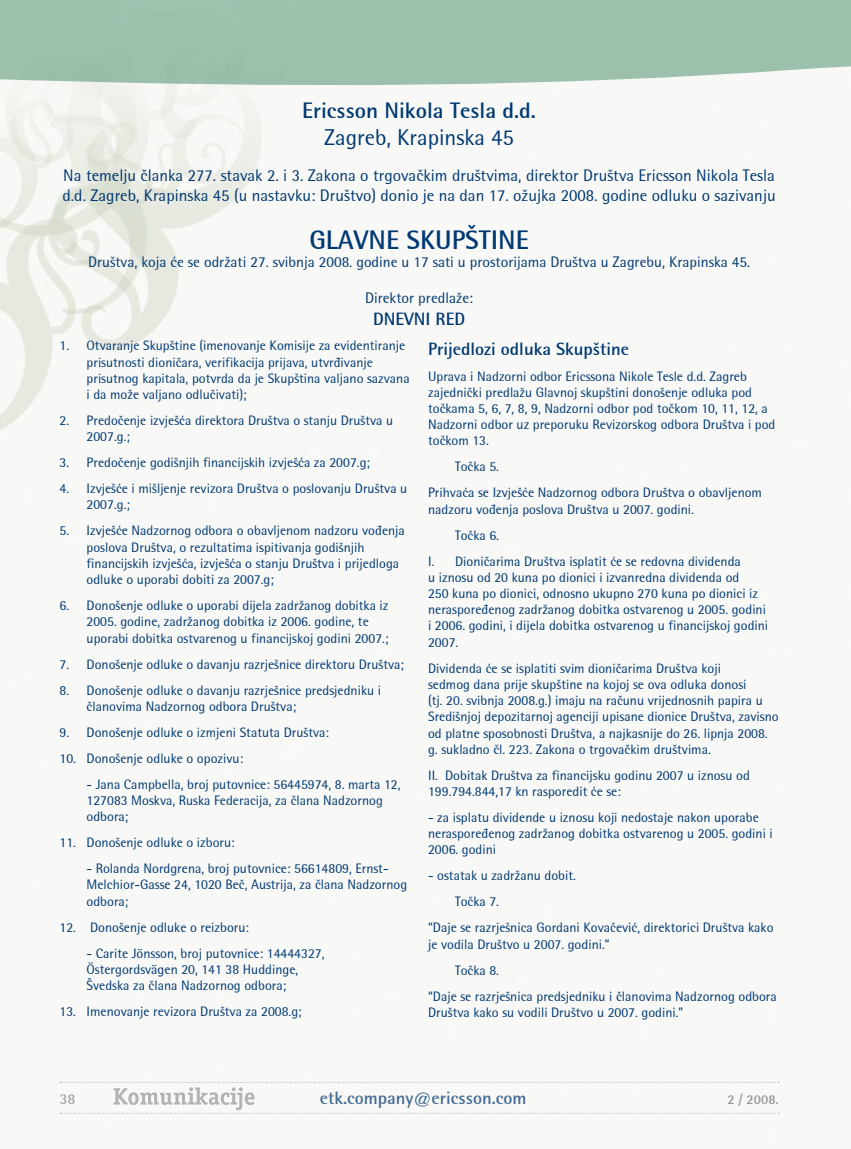
<style>
.page{position:relative;width:851px;height:1149px;background:#fff}
.page>*{position:absolute;margin:0;border:0;box-sizing:border-box;transform-origin:0 0}
.t1{font:700 27px "Rotis Semi Sans CE";color:#003871}
.t2{font:700 22.5px "Rotis Semi Sans CE";color:#003871}
.t3{font:500 22.5px "Rotis Semi Sans CE";color:#003871}
.t4{font:700 18px "Rotis Semi Sans CE";color:#003871}
.t5{font:500 16.5px/19.8px "Rotis Semi Sans CE";color:#003871}
.t6{font:500 15px "Rotis Semi Sans CE";color:#003871}
.t7{font:700 15px "Rotis Semi Sans CE";color:#878889}
.t8{font:500 13.5px/16.2px "Rotis Semi Sans CE";color:#003871}
.t9{font:700 13.5px "Rotis Semi Sans CE";color:#707173}
</style>
<div class="page">
<img style="left:0;top:87px;width:780px;height:1027px">
<svg style="left:0;top:0;width:850px;height:87px;background:#a2c4b1"></svg>
<h2 class="t2" style="left:302px;top:98px;width:235px">Ericsson Nikola Tesla d.d.</h2>
<h2 class="t3" style="left:324px;top:125px;width:191px">Zagreb, Krapinska 45</h2>
<p class="t5" style="left:62px;top:166px;width:714px">Na temelju članka 277. stavak 2. i 3. Zakona o trgovačkim društvima, direktor Društva Ericsson Nikola Tesla d.d. Zagreb, Krapinska 45 (u nastavku: Društvo) donio je na dan 17. ožujka 2008. godine odluku o sazivanju</p>
<h1 class="t1" style="left:309px;top:225px;width:221px">GLAVNE SKUPŠTINE</h1>
<p class="t6" style="left:88px;top:253px;width:663px">Društva, koja će se održati 27. svibnja 2008. godine u 17 sati u prostorijama Društva u Zagrebu, Krapinska 45.</p>
<p class="t6" style="left:365px;top:289px;width:110px">Direktor predlaže:</p>
<h3 class="t4" style="left:373px;top:308px;width:93px">DNEVNI RED</h3>
<p class="t8" style="left:87px;top:338px;width:324px;text-indent:-27px">1. Otvaranje Skupštine (imenovanje Komisije za evidentiranje prisutnosti dioničara, verifikacija prijava, utvrđivanje prisutnog kapitala, potvrda da je Skupština valjano sazvana i da može valjano odlučivati);</p>
<p class="t8" style="left:87px;top:412px;width:308px;text-indent:-27px">2. Predočenje izvješća direktora Društva o stanju Društva u<br>2007.g.;</p>
<p class="t8" style="left:60px;top:454px;width:312px">3. Predočenje godišnjih financijskih izvješća za 2007.g;</p>
<p class="t8" style="left:87px;top:480px;width:322px;text-indent:-27px">4. Izvješće i mišljenje revizora Društva o poslovanju Društva u<br>2007.g.;</p>
<p class="t8" style="left:87px;top:523px;width:320px;text-indent:-27px">5. Izvješće Nadzornog odbora o obavljenom nadzoru vođenja poslova Društva, o rezultatima ispitivanja godišnjih financijskih izvješća, izvješća o stanju Društva i prijedloga odluke o uporabi dobiti za 2007.g;</p>
<p class="t8" style="left:87px;top:597px;width:303px;text-indent:-27px">6. Donošenje odluke o uporabi dijela zadržanog dobitka iz<br>2005. godine, zadržanog dobitka iz 2006. godine, te uporabi dobitka ostvarenog u financijskoj godini 2007.;</p>
<p class="t8" style="left:60px;top:655px;width:346px">7. Donošenje odluke o davanju razrješnice direktoru Društva;</p>
<p class="t8" style="left:87px;top:681px;width:296px;text-indent:-27px">8. Donošenje odluke o davanju razrješnice predsjedniku i članovima Nadzornog odbora Društva;</p>
<p class="t8" style="left:60px;top:724px;width:271px">9. Donošenje odluke o izmjeni Statuta Društva:</p>
<p class="t8" style="left:60px;top:750px;width:185px">10. Donošenje odluke o opozivu:</p>
<p class="t8" style="left:87px;top:776px;width:315px">- Jana Campbella, broj putovnice: 56445974, 8. marta 12,<br>127083 Moskva, Ruska Federacija, za člana Nadzornog odbora;</p>
<p class="t8" style="left:60px;top:834px;width:177px">11. Donošenje odluke o izboru:</p>
<p class="t8" style="left:87px;top:860px;width:322px">- Rolanda Nordgrena, broj putovnice: 56614809, Ernst-<br>Melchior-Gasse 24, 1020 Beč, Austrija, za člana Nadzornog odbora;</p>
<p class="t8" style="left:60px;top:918px;width:191px">12. Donošenje odluke o reizboru:</p>
<p class="t8" style="left:87px;top:944px;width:239px">- Carite Jönsson, broj putovnice: 14444327,<br>Östergordsvägen 20, 141 38 Huddinge,<br>Švedska za člana Nadzornog odbora;</p>
<p class="t8" style="left:60px;top:1003px;width:244px">13. Imenovanje revizora Društva za 2008.g;</p>
<h3 class="t4" style="left:428px;top:338px;width:202px">Prijedlozi odluka Skupštine</h3>
<p class="t8" style="left:428px;top:368px;width:349px">Uprava i Nadzorni odbor Ericssona Nikole Tesle d.d. Zagreb zajednički predlažu Glavnoj skupštini donošenje odluka pod točkama 5, 6, 7, 8, 9, Nadzorni odbor pod točkom 10, 11, 12, a Nadzorni odbor uz preporuku Revizorskog odbora Društva i pod točkom 13.</p>
<p class="t8" style="left:428px;top:454px;width:335px;line-height:26px;text-indent:27px">Točka 5.<br>Prihvaća se Izvješće Nadzornog odbora Društva o obavljenom</p>
<p class="t8" style="left:428px;top:501px;width:267px">nadzoru vođenja poslova Društva u 2007. godini.</p>
<p class="t8" style="left:455px;top:527px;width:45px">Točka 6.</p>
<p class="t8" style="left:428px;top:553px;width:314px">I. Dioničarima Društva isplatit će se redovna dividenda</p>
<p class="t8" style="left:428px;top:569px;width:341px">u iznosu od 20 kuna po dionici i izvanredna dividenda od<br>250 kuna po dionici, odnosno ukupno 270 kuna po dionici iz neraspoređenog zadržanog dobitka ostvarenog u 2005. godini i 2006. godini, i dijela dobitka ostvarenog u financijskoj godini 2007.</p>
<p class="t8" style="left:428px;top:660px;width:352px">Dividenda će se isplatiti svim dioničarima Društva koji<br>sedmog dana prije skupštine na kojoj se ova odluka donosi<br>(tj. 20. svibnja 2008.g.) imaju na računu vrijednosnih papira u Središnjoj depozitarnoj agenciji upisane dionice Društva, zavisno od platne sposobnosti Društva, a najkasnije do 26. lipnja 2008. g. sukladno čl. 223. Zakona o trgovačkim društvima.</p>
<p class="t8" style="left:428px;top:767px;width:323px">II. Dobitak Društva za financijsku godinu 2007 u iznosu od<br>199.794.844,17 kn rasporedit će se:</p>
<p class="t8" style="left:428px;top:809px;width:346px">- za isplatu dividende u iznosu koji nedostaje nakon uporabe neraspoređenog zadržanog dobitka ostvarenog u 2005. godini i<br>2006. godini</p>
<p class="t8" style="left:428px;top:867px;width:149px">- ostatak u zadržanu dobit.</p>
<p class="t8" style="left:455px;top:893px;width:45px">Točka 7.</p>
<p class="t8" style="left:428px;top:919px;width:347px">“Daje se razrješnica Gordani Kovačević, direktorici Društva kako</p>
<p class="t8" style="left:428px;top:935px;width:183px">je vodila Društvo u 2007. godini.”</p>
<p class="t8" style="left:455px;top:961px;width:45px">Točka 8.</p>
<p class="t8" style="left:428px;top:987px;width:350px">“Daje se razrješnica predsjedniku i članovima Nadzornog odbora</p>
<p class="t8" style="left:428px;top:1003px;width:257px">Društva kako su vodili Društvo u 2007. godini.”</p>
<p class="t7" style="left:60px;top:1090px;width:18px">38</p>
<h3 class="t4" style="left:320px;top:1087px;width:208px">etk.company@ericsson.com</h3>
<p class="t9" style="left:727px;top:1091px;width:53px">2 / 2008.</p>
</div>
